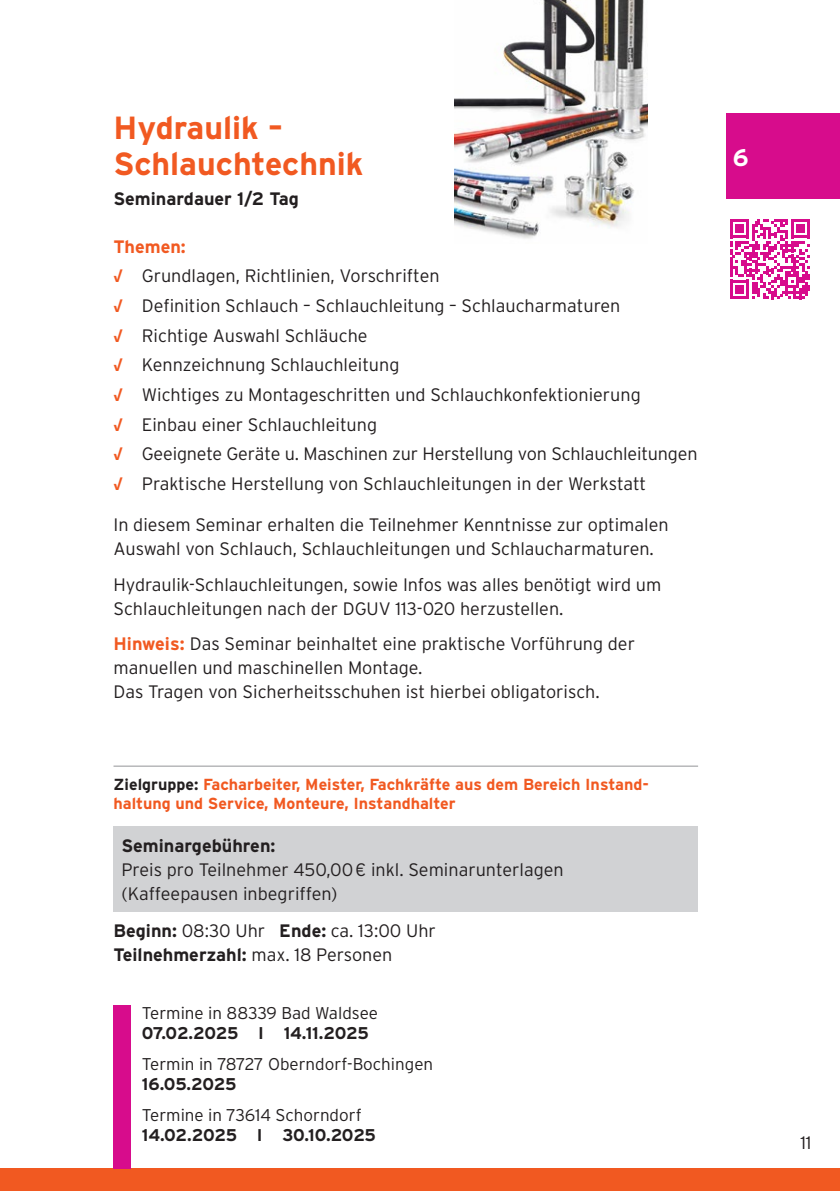
<style>
.page{position:relative;width:840px;height:1191px;background:#fff}
.page>*{position:absolute;margin:0;border:0;box-sizing:border-box;transform-origin:0 0}
.t1{font:700 32px/36px "Interstate";color:#f15921}
.t2{font:700 24px "Interstate";color:#fff}
.t3{font:300 18px/29.6px "Interstate";color:#231f20}
.t4{font:700 18px "Interstate";color:#231f20}
.t5{font:300 17px "Interstate";color:#231f20}
.t6{font:700 17px "Interstate";letter-spacing:-.02em;color:#231f20}
.t7{font:700 16px/19.2px "Interstate";color:#f15921}
.s1{font-weight:700;color:#f15921}
.s2{font-family:"Interstate Condensed";font-weight:700;color:#f15921}
.s3{color:#231f20}
.s4{font-weight:700}
</style>
<div class="page">
<div style="left:0;top:1168px;width:839px;height:23px;background:#f15921"></div>
<div style="left:726px;top:113px;width:113px;height:85px;background:#d70c8c"></div>
<img style="left:454px;top:0;width:193px;height:239px">
<svg style="left:113px;top:766px;width:584px;height:146px"></svg>
<div style="left:113px;top:826px;width:584px;height:85px;background:#d1d2d4"></div>
<hr style="left:113px;top:765px;width:584px;height:1px;background:#939598">
<div style="left:113px;top:1005px;width:17px;height:163px;background:#d70c8c"></div>
<svg style="left:730px;top:219px;width:79px;height:80px"></svg>
<h1 class="t1" style="left:113px;top:110px;width:251px">Hydraulik –<br>Schlauchtechnik</h1>
<p class="t4" style="left:113px;top:188px;width:187px">Seminardauer 1/2 Tag</p>
<p class="t3" style="left:113px;top:231px;width:585px"><span class="s1">Themen:<br></span><span class="s2">√</span> Grundlagen, Richtlinien, Vorschriften<br><span class="s2">√</span> Definition Schlauch – Schlauchleitung – Schlaucharmaturen<br><span class="s2">√</span> Richtige Auswahl Schläuche<br><span class="s2">√</span> Kennzeichnung Schlauchleitung<br><span class="s2">√</span> Wichtiges zu Montageschritten und Schlauchkonfektionierung<br><span class="s2">√</span> Einbau einer Schlauchleitung<br><span class="s2">√</span> Geeignete Geräte u. Maschinen zur Herstellung von Schlauchleitungen <span class="s2">√</span> Praktische Herstellung von Schlauchleitungen in der Werkstatt</p>
<p class="t3" style="left:113px;top:512px;width:556px;line-height:24px">In diesem Seminar erhalten die Teilnehmer Kenntnisse zur optimalen<br>Auswahl von Schlauch, Schlauchleitungen und Schlaucharmaturen.</p>
<p class="t3" style="left:113px;top:572px;width:549px;line-height:24px">Hydraulik-Schlauchleitungen, sowie Infos was alles benötigt wird um<br>Schlauchleitungen nach der DGUV 113-020 herzustellen.</p>
<p class="t3" style="left:113px;top:631px;width:522px;line-height:24px"><span class="s1">Hinweis:</span> Das Seminar beinhaltet eine praktische Vorführung der manuellen und maschinellen Montage.<br>Das Tragen von Sicherheitsschuhen ist hierbei obligatorisch.</p>
<p class="t7" style="left:113px;top:775px;width:535px"><span class="s3">Zielgruppe:</span> Facharbeiter, Meister, Fachkräfte aus dem Bereich Instand&shy;haltung und Service, Monteure, Instandhalter</p>
<p class="t4" style="left:121px;top:836px;width:155px">Seminargebühren:</p>
<p class="t3" style="left:121px;top:857px;width:443px;line-height:24px">Preis pro Teilnehmer 450,00€ inkl. Seminarunterlagen (Kaffeepausen inbegriffen)</p>
<p class="t3" style="left:113px;top:919px;width:324px;line-height:24px"><span class="s4">Beginn:</span> 08:30 Uhr <span class="s4">Ende:</span> ca. 13:00 Uhr<br><span class="s4">Teilnehmerzahl:</span> max. 18 Personen</p>
<p class="t5" style="left:142px;top:1003px;width:237px">Termine in 88339 Bad Waldsee</p>
<p class="t6" style="left:142px;top:1023px;width:228px">07.02.2025 I 14.11.2025</p>
<p class="t5" style="left:142px;top:1054px;width:293px">Termin in 78727 Oberndorf-Bochingen</p>
<p class="t6" style="left:142px;top:1074px;width:96px">16.05.2025</p>
<p class="t5" style="left:142px;top:1105px;width:221px">Termine in 73614 Schorndorf</p>
<p class="t6" style="left:142px;top:1125px;width:235px">14.02.2025 I 30.10.2025</p>
<h2 class="t2" style="left:732px;top:144px;width:17px">6</h2>
<p class="t3" style="left:799px;top:1127px;width:13px">11</p>
</div>
